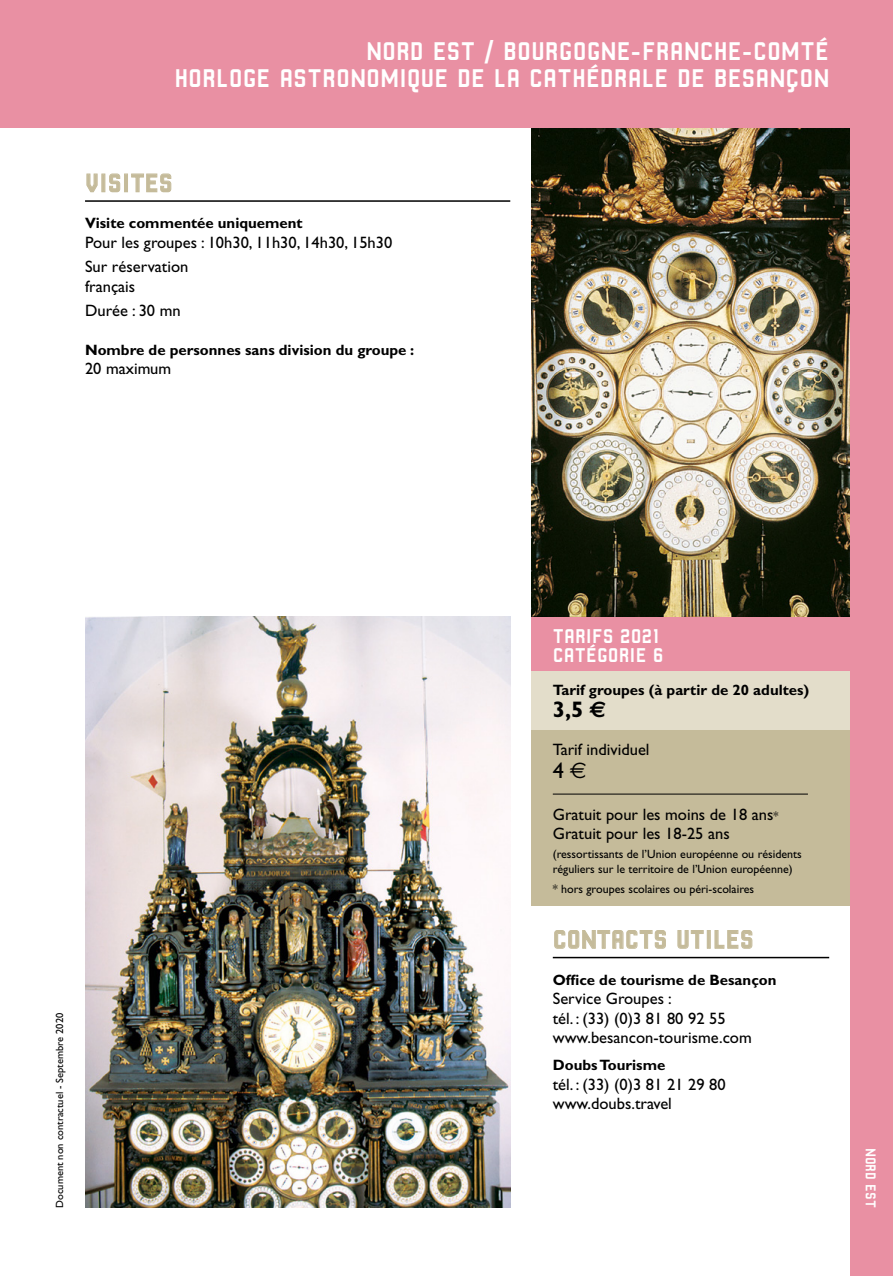
<style>
.page{position:relative;width:893px;height:1276px;background:#fff}
.page>*{position:absolute;margin:0;border:0;box-sizing:border-box;transform-origin:0 0}
.monuments_bandeau_20{font:27px/27px "Robust CMN";color:#fff;text-align:right}
.sous-titre_2016{font:27px "Robust CMN";color:#c5bb9a}
.prix_2016{font:700 22.5px "Gill Sans";color:#000}
.prix_2016-2{font:22.5px "Gill Sans";color:#000}
.titre_tableau{font:21px/19.5px "Robust CMN";color:#fff}
.intertitre_2016{font:16.5px/19.5px "Gill Sans";color:#000}
.sur_reservation_espa{font:16.5px/19.8px "Gill Sans";color:#000}
.intertitre_2016-2{font:700 15px "Gill Sans";color:#000}
.t1{font:15px "Robust CMN";color:#fff}
.info_tarif_2016{font:12px/15px "Gill Sans";color:#000}
.t2{font:10.5px "Gill Sans";color:#000}
.s1{font-family:"Euro Sans"}
.s2{font-size:12px}
</style>
<div class="page">
<img style="left:85px;top:617px;width:425px;height:591px">
<hr style="left:85px;top:200px;width:425px;height:2px;background:#000">
<svg style="left:86px;top:173px;width:12px;height:20px"></svg>
<div style="left:101px;top:173px;width:4px;height:19px;border:1px solid #c5bb9a"></div>
<svg style="left:109px;top:173px;width:12px;height:20px"></svg>
<div style="left:124px;top:173px;width:4px;height:19px;border:1px solid #c5bb9a"></div>
<svg style="left:131px;top:173px;width:41px;height:20px"></svg>
<div style="left:531px;top:616px;width:341px;height:55px;background:#e990a3"></div>
<div style="left:531px;top:671px;width:341px;height:59px;background:#e3ddca"></div>
<div style="left:531px;top:730px;width:341px;height:175px;background:#c5bb9a"></div>
<img style="left:531px;top:128px;width:319px;height:488px">
<hr style="left:553px;top:793px;width:255px;height:1px;background:#000">
<hr style="left:553px;top:957px;width:276px;height:1px;background:#000">
<svg style="left:554px;top:930px;width:112px;height:19px"></svg>
<svg style="left:677px;top:930px;width:27px;height:19px"></svg>
<div style="left:707px;top:930px;width:4px;height:18px;border:1px solid #c5bb9a"></div>
<svg style="left:714px;top:930px;width:39px;height:19px"></svg>
<div style="left:850px;top:0;width:43px;height:1276px;background:#e990a3"></div>
<div style="left:0;top:0;width:893px;height:128px;background:#e990a3"></div>
<p class="monuments_bandeau_20" style="left:174px;top:37px;width:656px">NORD EST / BOURGOGNE-FRANCHE-COMTÉ<br>HORLOGE ASTRONOMIQUE DE LA CATHÉDRALE DE BESANÇON</p>
<p class="sous-titre_2016" style="left:85px;top:168px;width:89px">VISITES</p>
<p class="intertitre_2016-2" style="left:85px;top:214px;width:219px">Visite commentée uniquement</p>
<p class="intertitre_2016" style="left:85px;top:233px;width:309px">Pour les groupes : 10h30, 11h30, 14h30, 15h30</p>
<p class="sur_reservation_espa" style="left:85px;top:256px;width:105px">Sur réservation français</p>
<p class="sur_reservation_espa" style="left:85px;top:300px;width:97px">Durée : 30 mn</p>
<p class="intertitre_2016-2" style="left:85px;top:341px;width:331px">Nombre de personnes sans division du groupe :</p>
<p class="intertitre_2016" style="left:85px;top:359px;width:88px">20 maximum</p>
<p class="t2" style="left:54px;top:1208px;width:197px;rotate:-90deg">Document non contractuel - Septembre 2020</p>
<p class="titre_tableau" style="left:553px;top:626px;width:112px">TARIFS 2021<br>CATÉGORIE 6</p>
<p class="intertitre_2016-2" style="left:553px;top:681px;width:258px">Tarif groupes (à partir de 20 adultes)</p>
<p class="prix_2016" style="left:553px;top:696px;width:55px">3,5 <span class="s1">€</span></p>
<p class="intertitre_2016" style="left:553px;top:740px;width:98px">Tarif individuel</p>
<p class="prix_2016-2" style="left:553px;top:757px;width:35px">4 <span class="s1">€</span></p>
<p class="intertitre_2016" style="left:553px;top:804px;width:227px">Gratuit pour les moins de 18 ans<span class="s2">*</span></p>
<p class="intertitre_2016" style="left:553px;top:824px;width:178px">Gratuit pour les 18-25 ans</p>
<p class="info_tarif_2016" style="left:553px;top:847px;width:251px">(ressortissants de l’Union européenne ou résidents réguliers sur le territoire de l’Union européenne)</p>
<p class="info_tarif_2016" style="left:553px;top:881px;width:203px">* hors groupes scolaires ou péri-scolaires</p>
<p class="sous-titre_2016" style="left:553px;top:924px;width:202px">CONTACTS UTILES</p>
<p class="intertitre_2016-2" style="left:553px;top:971px;width:225px">Office de tourisme de Besançon</p>
<p class="intertitre_2016" style="left:553px;top:989px;width:200px">Service Groupes :<br>tél. : (33) (0)3 81 80 92 55 www.besancon-tourisme.com</p>
<p class="intertitre_2016-2" style="left:553px;top:1056px;width:114px">Doubs Tourisme</p>
<p class="intertitre_2016" style="left:553px;top:1074px;width:174px">tél. : (33) (0)3 81 21 29 80 www.doubs.travel</p>
<p class="t1" style="left:879px;top:1148px;width:62px;rotate:90deg">NORD EST</p>
</div>
